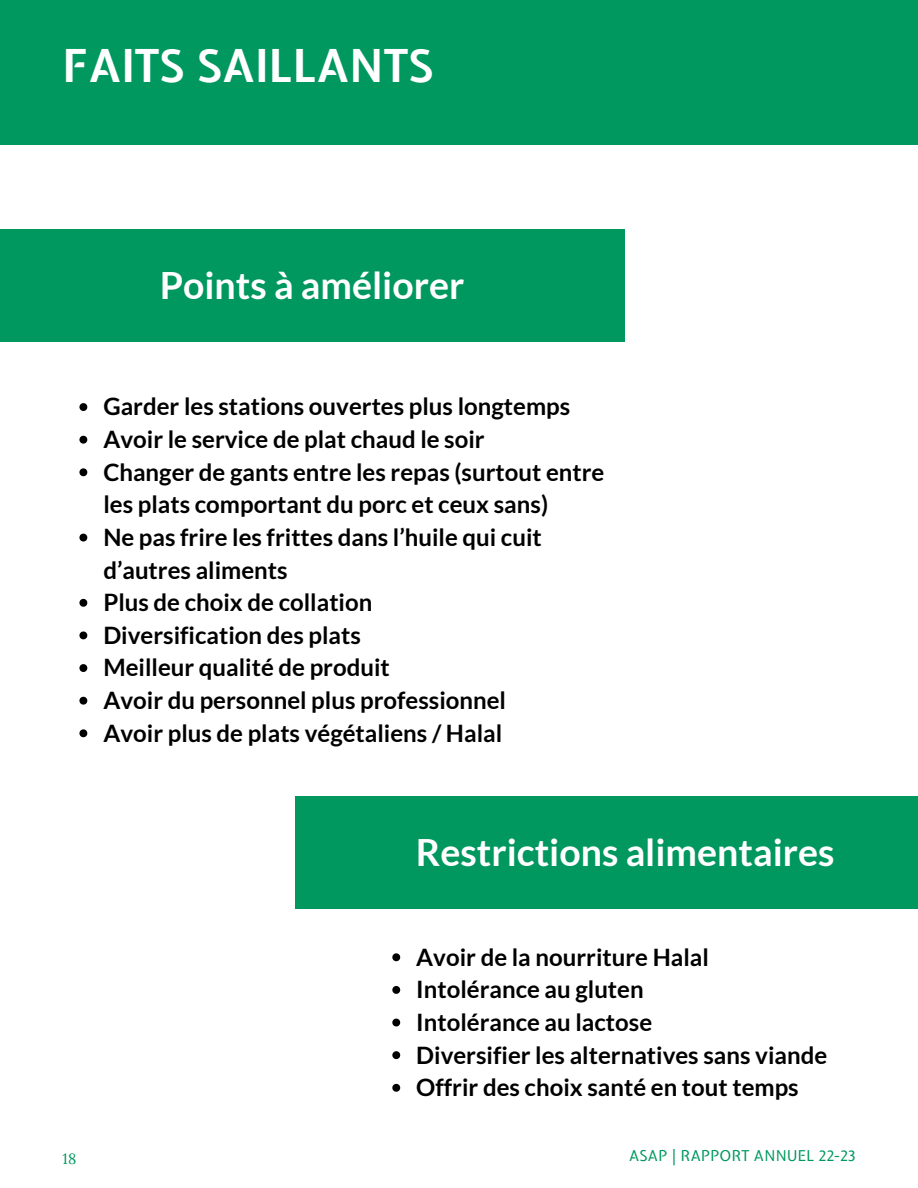
<style>
.page{position:relative;width:918px;height:1188px;background:#fff}
.page>*{position:absolute;margin:0;border:0;box-sizing:border-box;transform-origin:0 0}
.t1{font:700 45px "Expletus Sans";color:#fff}
.t2{font:700 37.5px "Lato";color:#fff}
.t3{font:700 24px/32.7px "Lato";color:#000}
.t4{font:14.85px "Expletus Sans";letter-spacing:.02em;color:#00985f}
.t5{font:14.85px "Lora";color:#00985f}
</style>
<div class="page">
<div style="left:0;top:0;width:918px;height:145px;background:#00985f"></div>
<div style="left:0;top:229px;width:624px;height:113px;background:#00985f"></div>
<svg style="left:79px;top:403px;width:8px;height:8px"></svg>
<svg style="left:79px;top:436px;width:8px;height:8px"></svg>
<svg style="left:79px;top:468px;width:8px;height:8px"></svg>
<svg style="left:79px;top:534px;width:8px;height:7px"></svg>
<svg style="left:79px;top:599px;width:8px;height:8px"></svg>
<svg style="left:79px;top:631px;width:8px;height:8px"></svg>
<svg style="left:79px;top:664px;width:8px;height:8px"></svg>
<svg style="left:79px;top:697px;width:8px;height:8px"></svg>
<svg style="left:79px;top:729px;width:8px;height:8px"></svg>
<div style="left:295px;top:796px;width:623px;height:113px;background:#00985f"></div>
<svg style="left:392px;top:953px;width:8px;height:8px"></svg>
<svg style="left:392px;top:986px;width:8px;height:8px"></svg>
<svg style="left:392px;top:1019px;width:8px;height:7px"></svg>
<svg style="left:392px;top:1051px;width:8px;height:8px"></svg>
<svg style="left:392px;top:1084px;width:8px;height:8px"></svg>
<h1 class="t1" style="left:63px;top:41px;width:373px">FAITS SAILLANTS</h1>
<p class="t2" style="left:160px;top:262px;width:306px">Points à améliorer</p>
<p class="t3" style="left:103px;top:390px;width:468px">Garder les stations ouvertes plus longtemps</p>
<p class="t3" style="left:103px;top:422px;width:383px">Avoir le service de plat chaud le soir</p>
<p class="t3" style="left:103px;top:455px;width:503px">Changer de gants entre les repas (surtout entre les plats comportant du porc et ceux sans)</p>
<p class="t3" style="left:103px;top:520px;width:440px">Ne pas frire les frittes dans l’huile qui cuit d’autres aliments</p>
<p class="t3" style="left:103px;top:586px;width:271px">Plus de choix de collation</p>
<p class="t3" style="left:103px;top:618px;width:259px">Diversification des plats</p>
<p class="t3" style="left:103px;top:651px;width:288px">Meilleur qualité de produit</p>
<h2 class="t3" style="left:103px;top:683px;width:404px">Avoir du personnel plus professionnel</h2>
<p class="t3" style="left:103px;top:716px;width:400px">Avoir plus de plats végétaliens / Halal</p>
<p class="t2" style="left:416px;top:829px;width:420px">Restrictions alimentaires</p>
<p class="t3" style="left:416px;top:940px;width:294px">Avoir de la nourriture Halal</p>
<p class="t3" style="left:416px;top:973px;width:229px">Intolérance au gluten</p>
<p class="t3" style="left:416px;top:1005px;width:237px">Intolérance au lactose</p>
<p class="t3" style="left:416px;top:1038px;width:412px">Diversifier les alternatives sans viande</p>
<p class="t3" style="left:416px;top:1071px;width:384px">Offrir des choix santé en tout temps</p>
<h2 class="t5" style="left:63px;top:1149px;width:15px">18</h2>
<p class="t4" style="left:629px;top:1148px;width:228px">ASAP | RAPPORT ANNUEL 22-23</p>
</div>
